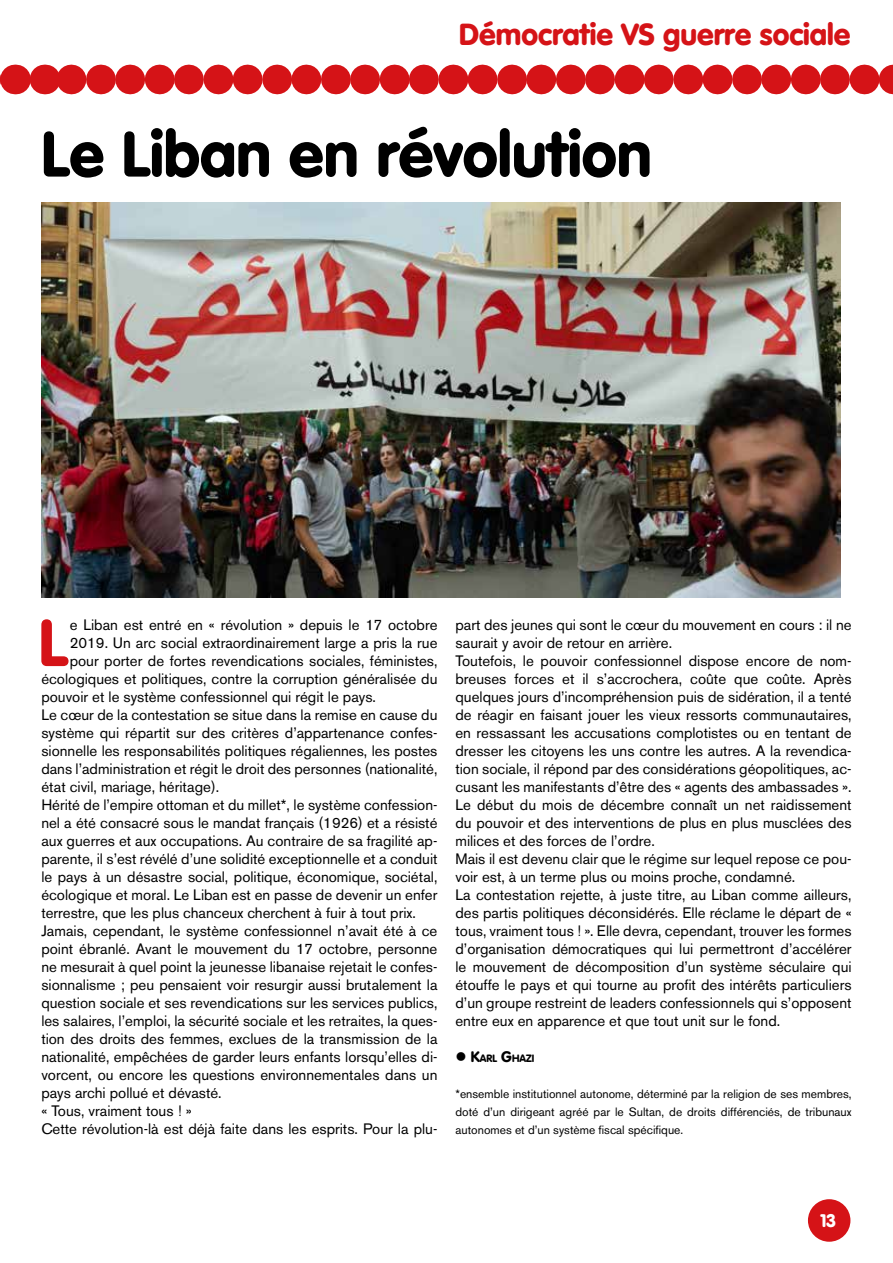
<style>
.page{position:relative;width:893px;height:1263px;background:#fff}
.page>*{position:absolute;margin:0;border:0;box-sizing:border-box;transform-origin:0 0}
.t1{font:900 65.1px "VAG Rounded";color:#d51317}
.t2{font:900 63px "VAG Rounded";color:#000}
.t3{font:900 30px "VAG Rounded";color:#d51317}
.t4{font:900 18px "VAG Rounded";color:#fff}
.t5{font:15px/18px "Akzidenz Grotesk BE";color:#000}
.t6{font:12px/18px "Akzidenz Grotesk BE";color:#000;text-align:justify}
.t7{font:900 10.5px "VAG Rounded";color:#000}
.s1{font-size:15px}
</style>
<div class="page">
<svg style="left:44px;top:65px;width:849px;height:29px"></svg>
<svg style="left:15px;top:65px;width:1px;height:29px"></svg>
<div style="left:808px;top:1199px;width:42px;height:43px;background:#d51317;border-radius:50%"></div>
<img style="left:41px;top:202px;width:799px;height:395px">
<h3 class="t3" style="left:459px;top:16px;width:393px">Démocratie VS guerre sociale</h3>
<h2 class="t2" style="left:41px;top:116px;width:612px">Le Liban en révolution</h2>
<h1 class="t1" style="left:39px;top:604px;width:30px">L</h1>
<p class="t5" style="left:70px;top:616px;width:369px">e Liban est entré en « révolution » depuis le 17 octobre</p>
<p class="t5" style="left:70px;top:634px;width:369px">2019. Un arc social extraordinairement large a pris la rue</p>
<p class="t5" style="left:70px;top:652px;width:369px">pour porter de fortes revendications sociales, féministes,</p>
<p class="t5" style="left:41px;top:670px;width:398px">écologiques et politiques, contre la corruption généralisée du</p>
<p class="t5" style="left:41px;top:688px;width:336px">pouvoir et le système confessionnel qui régit le pays.</p>
<p class="t5" style="left:41px;top:706px;width:398px">Le cœur de la contestation se situe dans la remise en cause du</p>
<p class="t5" style="left:41px;top:724px;width:398px">système qui répartit sur des critères d’appartenance confes-</p>
<p class="t5" style="left:41px;top:742px;width:398px">sionnelle les responsabilités politiques régaliennes, les postes</p>
<p class="t5" style="left:41px;top:760px;width:398px">dans l’administration et régit le droit des personnes (nationalité,</p>
<p class="t5" style="left:41px;top:778px;width:179px">état civil, mariage, héritage).</p>
<p class="t5" style="left:41px;top:796px;width:398px">Hérité de l’empire ottoman et du millet*, le système confession-</p>
<p class="t5" style="left:41px;top:814px;width:398px">nel a été consacré sous le mandat français (1926) et a résisté</p>
<p class="t5" style="left:41px;top:832px;width:398px">aux guerres et aux occupations. Au contraire de sa fragilité ap-</p>
<p class="t5" style="left:41px;top:850px;width:398px">parente, il s’est révélé d’une solidité exceptionnelle et a conduit</p>
<p class="t5" style="left:41px;top:868px;width:398px">le pays à un désastre social, politique, économique, sociétal,</p>
<p class="t5" style="left:41px;top:886px;width:398px">écologique et moral. Le Liban est en passe de devenir un enfer</p>
<p class="t5" style="left:41px;top:904px;width:376px">terrestre, que les plus chanceux cherchent à fuir à tout prix.</p>
<p class="t5" style="left:41px;top:922px;width:398px">Jamais, cependant, le système confessionnel n’avait été à ce</p>
<p class="t5" style="left:41px;top:940px;width:398px">point ébranlé. Avant le mouvement du 17 octobre, personne</p>
<p class="t5" style="left:41px;top:958px;width:398px">ne mesurait à quel point la jeunesse libanaise rejetait le confes-</p>
<p class="t5" style="left:41px;top:976px;width:398px">sionnalisme ; peu pensaient voir resurgir aussi brutalement la</p>
<p class="t5" style="left:41px;top:994px;width:398px">question sociale et ses revendications sur les services publics,</p>
<p class="t5" style="left:41px;top:1012px;width:398px">les salaires, l’emploi, la sécurité sociale et les retraites, la ques-</p>
<p class="t5" style="left:41px;top:1030px;width:398px">tion des droits des femmes, exclues de la transmission de la</p>
<p class="t5" style="left:41px;top:1048px;width:398px">nationalité, empêchées de garder leurs enfants lorsqu’elles di-</p>
<p class="t5" style="left:41px;top:1066px;width:398px">vorcent, ou encore les questions environnementales dans un</p>
<p class="t5" style="left:41px;top:1084px;width:182px">pays archi pollué et dévasté.</p>
<p class="t5" style="left:41px;top:1102px;width:152px">« Tous, vraiment tous ! »</p>
<p class="t5" style="left:41px;top:1120px;width:398px">Cette révolution-là est déjà faite dans les esprits. Pour la plu-</p>
<p class="t5" style="left:455px;top:616px;width:398px">part des jeunes qui sont le cœur du mouvement en cours : il ne saurait y avoir de retour en arrière.<br>Toutefois, le pouvoir confessionnel dispose encore de nom&shy;breuses forces et il s’accrochera, coûte que coûte. Après quelques jours d’incompréhension puis de sidération, il a tenté de réagir en faisant jouer les vieux ressorts communautaires, en ressassant les accusations complotistes ou en tentant de dresser les citoyens les uns contre les autres. A la revendica&shy;tion sociale, il répond par des considérations géopolitiques, ac&shy;cusant les manifestants d’être des « agents des ambassades ».<br>Le début du mois de décembre connaît un net raidissement du pouvoir et des interventions de plus en plus musclées des milices et des forces de l’ordre.<br>Mais il est devenu clair que le régime sur lequel repose ce pou&shy;voir est, à un terme plus ou moins proche, condamné.<br>La contestation rejette, à juste titre, au Liban comme ailleurs, des partis politiques déconsidérés. Elle réclame le départ de « tous, vraiment tous ! ». Elle devra, cependant, trouver les formes d’organisation démocratiques qui lui permettront d’accélérer le mouvement de décomposition d’un système séculaire qui étouffe le pays et qui tourne au profit des intérêts particuliers d’un groupe restreint de leaders confessionnels qui s’opposent entre eux en apparence et que tout unit sur le fond.</p>
<p class="t7" style="left:455px;top:1052px;width:80px">● <span class="s1">K</span>ARL <span class="s1">G</span>HAZI</p>
<p class="t6" style="left:455px;top:1085px;width:398px">*ensemble institutionnel autonome, déterminé par la religion de ses membres, doté d’un dirigeant agréé par le Sultan, de droits différenciés, de tribunaux autonomes et d’un système fiscal spécifique.</p>
<p class="t4" style="left:820px;top:1210px;width:17px">13</p>
</div>
